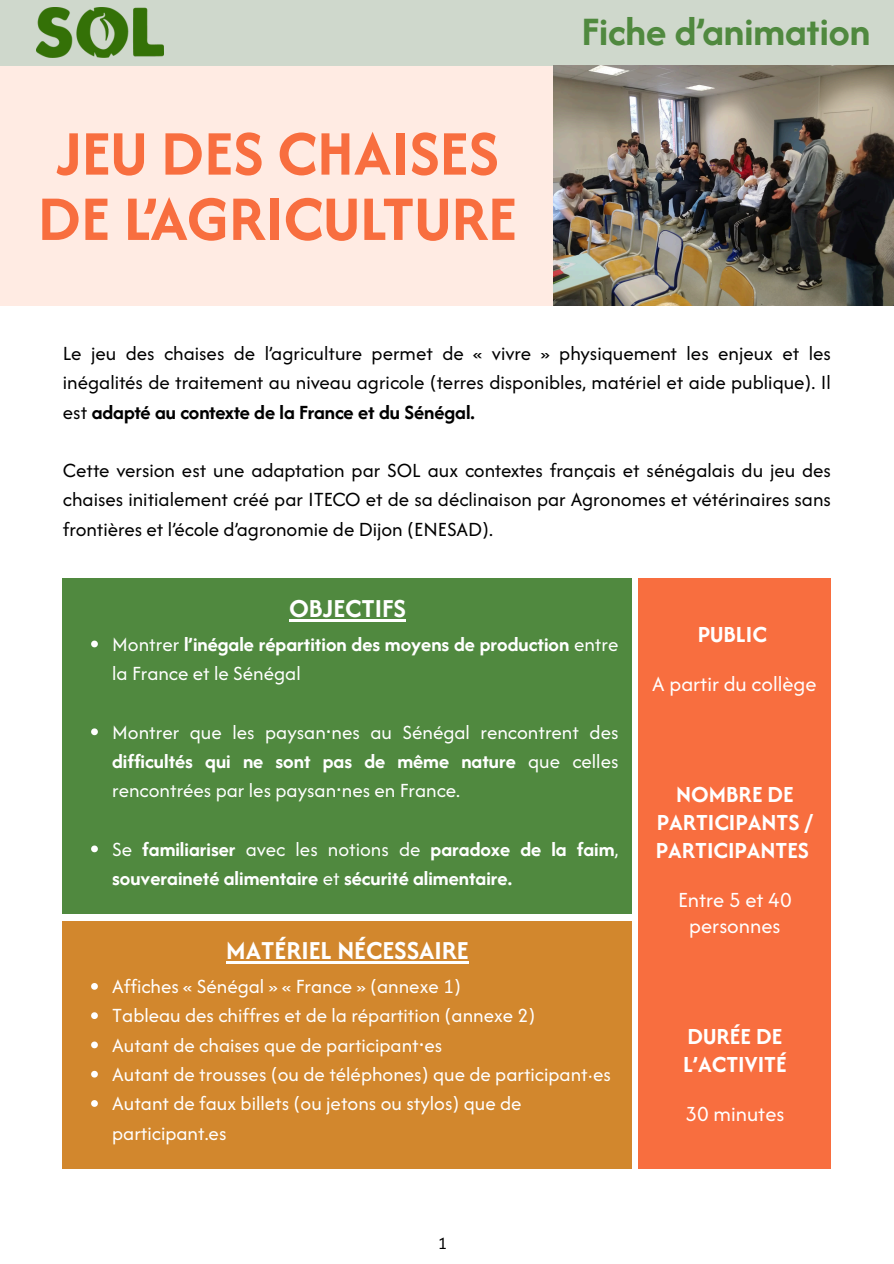
<style>
.page{position:relative;width:894px;height:1264px;background:#fff}
.page>*{position:absolute;margin:0;border:0;box-sizing:border-box;transform-origin:0 0}
.t1{font:700 66px/65.2px "Afacad Flux";color:#f86e3f}
.t2{font:700 42px "Afacad Flux";color:#50893f}
.t3{font:700 27px "Afacad Flux";color:#fff}
.t4{font:700 24px/28.2px "Afacad Flux";color:#fff;text-align:center}
.t5{font:22.5px/26px "Afacad Flux";color:#fff;text-align:center}
.t6{font:21px/29.2px "Afacad Flux";color:#000;text-align:justify}
.t7{font:21px/29.2px "Afacad Flux";color:#fff}
.t8{font:700 21px/29.2px "Afacad Flux";color:#fff}
.t9{font:18px "Afacad Flux";color:#000}
.s1{font-weight:700}
.s2{font-weight:400}
.s3{font-family:"Noto Sans"}
</style>
<div class="page">
<div style="left:63px;top:578px;width:569px;height:336px;background:#50893f"></div>
<div style="left:638px;top:578px;width:192px;height:590px;background:#f86e3f"></div>
<div style="left:63px;top:921px;width:569px;height:247px;background:#d2872d"></div>
<hr style="left:289px;top:619px;width:117px;height:2px;background:#fff">
<svg style="left:91px;top:640px;width:7px;height:7px"></svg>
<svg style="left:91px;top:728px;width:7px;height:7px"></svg>
<svg style="left:91px;top:845px;width:7px;height:7px"></svg>
<hr style="left:226px;top:961px;width:242px;height:2px;background:#fff">
<svg style="left:91px;top:983px;width:7px;height:6px"></svg>
<svg style="left:91px;top:1012px;width:7px;height:7px"></svg>
<svg style="left:91px;top:1041px;width:7px;height:7px"></svg>
<svg style="left:91px;top:1070px;width:7px;height:7px"></svg>
<svg style="left:91px;top:1100px;width:7px;height:6px"></svg>
<div style="left:0;top:66px;width:893px;height:240px;background:#ffebe3"></div>
<div style="left:0;top:0;width:893px;height:66px;background:#cfd8cc"></div>
<img style="left:36px;top:7px;width:128px;height:51px">
<img style="left:553px;top:66px;width:340px;height:240px">
<p class="t1" style="left:38px;top:120px;width:480px">JEU DES CHAISES<br>DE L’AGRICULTURE</p>
<p class="t2" style="left:581px;top:3px;width:290px">Fiche d’animation</p>
<p class="t6" style="left:63px;top:338px;width:769px">Le jeu des chaises de l’agriculture permet de « vivre » physiquement les enjeux et les inégalités de traitement au niveau agricole (terres disponibles, matériel et aide publique). Il est <span class="s1">adapté au contexte de la France et du Sénégal.</span></p>
<p class="t6" style="left:63px;top:455px;width:769px">Cette version est une adaptation par SOL aux contextes français et sénégalais du jeu des chaises initialement créé par ITECO et de sa déclinaison par Agronomes et vétérinaires sans frontières et l’école d’agronomie de Dijon (ENESAD).</p>
<p class="t3" style="left:289px;top:590px;width:118px">OBJECTIFS</p>
<p class="t8" style="left:112px;top:629px;width:507px"><span class="s2">Montrer</span> l’inégale répartition des moyens de production <span class="s2">entre la France et le Sénégal</span></p>
<h2 class="t7" style="left:112px;top:717px;width:507px">Montrer que les paysan<span class="s3">⸱</span>nes au Sénégal rencontrent des</h2>
<p class="t7" style="left:112px;top:746px;width:507px"><span class="s1">difficultés qui ne sont pas de même nature</span> que celles rencontrées par les paysan<span class="s3">⸱</span>nes en France.</p>
<h1 class="t8" style="left:112px;top:834px;width:507px"><span class="s2">Se</span> familiariser <span class="s2">avec les notions de</span> paradoxe de la faim<span class="s2">, </span>souveraineté alimentaire <span class="s2">et</span> sécurité alimentaire.</h1>
<p class="t3" style="left:226px;top:932px;width:244px">MATÉRIEL NÉCESSAIRE</p>
<p class="t7" style="left:112px;top:971px;width:350px">Affiches « Sénégal » « France » (annexe 1)</p>
<p class="t7" style="left:112px;top:1000px;width:424px">Tableau des chiffres et de la répartition (annexe 2)</p>
<p class="t7" style="left:112px;top:1030px;width:331px">Autant de chaises que de participant<span class="s3">⸱</span>es</p>
<h2 class="t7" style="left:112px;top:1059px;width:500px">Autant de trousses (ou de téléphones) que de participant·es</h2>
<h1 class="t7" style="left:112px;top:1088px;width:411px">Autant de faux billets (ou jetons ou stylos) que de participant.es</h1>
<p class="t4" style="left:697px;top:619px;width:71px">PUBLIC</p>
<p class="t5" style="left:652px;top:670px;width:166px">A partir du collège</p>
<p class="t4" style="left:655px;top:779px;width:159px">NOMBRE DE<br>PARTICIPANTS /<br>PARTICIPANTES</p>
<p class="t5" style="left:677px;top:887px;width:115px">Entre 5 et 40 personnes</p>
<p class="t4" style="left:683px;top:1021px;width:105px;text-align:left">DURÉE DE<br>L’ACTIVITÉ</p>
<p class="t5" style="left:685px;top:1100px;width:100px">30 minutes</p>
<p class="t9" style="left:438px;top:1231px;width:11px">1</p>
</div>
